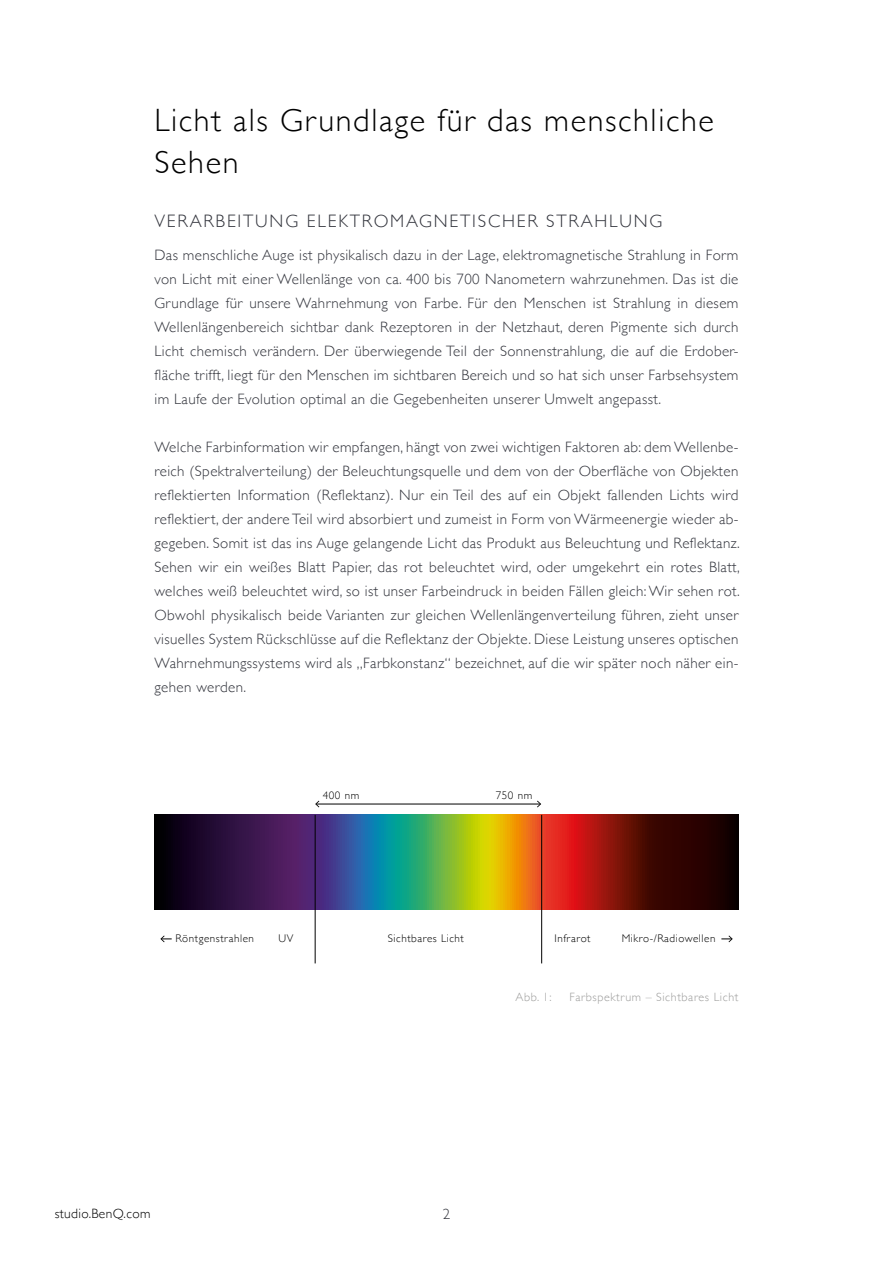
<style>
.page{position:relative;width:893px;height:1263px;background:#fff}
.page>*{position:absolute;margin:0;border:0;box-sizing:border-box;transform-origin:0 0}
.t1{font:300 32.25px/42.8px "Gill Sans";letter-spacing:.05em;color:#000}
.t2{font:300 18px "Gill Sans";letter-spacing:.1em;color:#32343c}
.t3{font:300 15px/24px "Gill Sans";letter-spacing:.025em;color:#32343c;text-align:justify}
.t4{font:300 13.5px "Gill Sans";letter-spacing:.025em;color:#000}
.t5{font:300 12px "Gill Sans";letter-spacing:.05em;color:#9d9d9c}
.t6{font:300 11.1px "Gill Sans";letter-spacing:.05em;color:#000}
</style>
<div class="page">
<svg style="left:154px;top:815px;width:584px;height:94px;background:#5d4136"></svg>
<hr style="left:541px;top:815px;width:1px;height:148px;background:#000">
<hr style="left:315px;top:815px;width:1px;height:148px;background:#000">
<hr style="left:316px;top:804px;width:224px;height:1px;background:#000">
<svg style="left:315px;top:801px;width:4px;height:6px"></svg>
<svg style="left:537px;top:801px;width:4px;height:6px"></svg>
<svg style="left:721px;top:935px;width:12px;height:7px"></svg>
<svg style="left:160px;top:935px;width:12px;height:7px"></svg>
<h1 class="t1" style="left:154px;top:97px;width:561px">Licht als Grundlage für das menschliche<br>Sehen</h1>
<p class="t2" style="left:154px;top:207px;width:510px">VERARBEITUNG ELEKTROMAGNETISCHER STRAHLUNG</p>
<p class="t3" style="left:154px;top:242px;width:585px">Das menschliche Auge ist physikalisch dazu in der Lage, elektromagnetische Strahlung in Form von Licht mit einer Wellenlänge von ca. 400 bis 700 Nanometern wahrzunehmen. Das ist die Grundlage für unsere Wahrnehmung von Farbe. Für den Menschen ist Strahlung in diesem Wellenlängenbereich sichtbar dank Rezeptoren in der Netzhaut, deren Pigmente sich durch Licht chemisch verändern. Der überwiegende Teil der Sonnenstrahlung, die auf die Erdober&shy;fläche trifft, liegt für den Menschen im sichtbaren Bereich und so hat sich unser Farbsehsystem im Laufe der Evolution optimal an die Gegebenheiten unserer Umwelt angepasst.</p>
<p class="t3" style="left:154px;top:434px;width:587px">Welche Farbinformation wir empfangen, hängt von zwei wichtigen Faktoren ab: dem Wellenbe&shy;reich (Spektralverteilung) der Beleuchtungsquelle und dem von der Oberfläche von Objekten reflektierten Information (Reflektanz). Nur ein Teil des auf ein Objekt fallenden Lichts wird reflektiert, der andere Teil wird absorbiert und zumeist in Form von Wärmeenergie wieder ab&shy;gegeben. Somit ist das ins Auge gelangende Licht das Produkt aus Beleuchtung und Reflektanz.<br>Sehen wir ein weißes Blatt Papier, das rot beleuchtet wird, oder umgekehrt ein rotes Blatt, welches weiß beleuchtet wird, so ist unser Farbeindruck in beiden Fällen gleich: Wir sehen rot.<br>Obwohl physikalisch beide Varianten zur gleichen Wellenlängenverteilung führen, zieht unser visuelles System Rückschlüsse auf die Reflektanz der Objekte. Diese Leistung unseres optischen Wahrnehmungssystems wird als „Farbkonstanz“ bezeichnet, auf die wir später noch näher ein&shy;gehen werden.</p>
<p class="t6" style="left:323px;top:786px;width:38px">400 nm</p>
<p class="t6" style="left:496px;top:786px;width:38px">750 nm</p>
<p class="t6" style="left:175px;top:929px;width:80px">Röntgenstrahlen</p>
<p class="t6" style="left:279px;top:929px;width:16px">UV</p>
<p class="t6" style="left:555px;top:929px;width:38px">Infrarot</p>
<p class="t6" style="left:622px;top:929px;width:95px">Mikro-/Radiowellen</p>
<p class="t6" style="left:388px;top:929px;width:78px">Sichtbares Licht</p>
<p class="t5" style="left:516px;top:988px;width:38px">Abb. 1:</p>
<p class="t5" style="left:570px;top:988px;width:170px">Farbspektrum – Sichtbares Licht</p>
<p class="t4" style="left:55px;top:1203px;width:97px">studio.BenQ.com</p>
<p class="t3" style="left:443px;top:1202px;width:9px">2</p>
</div>
